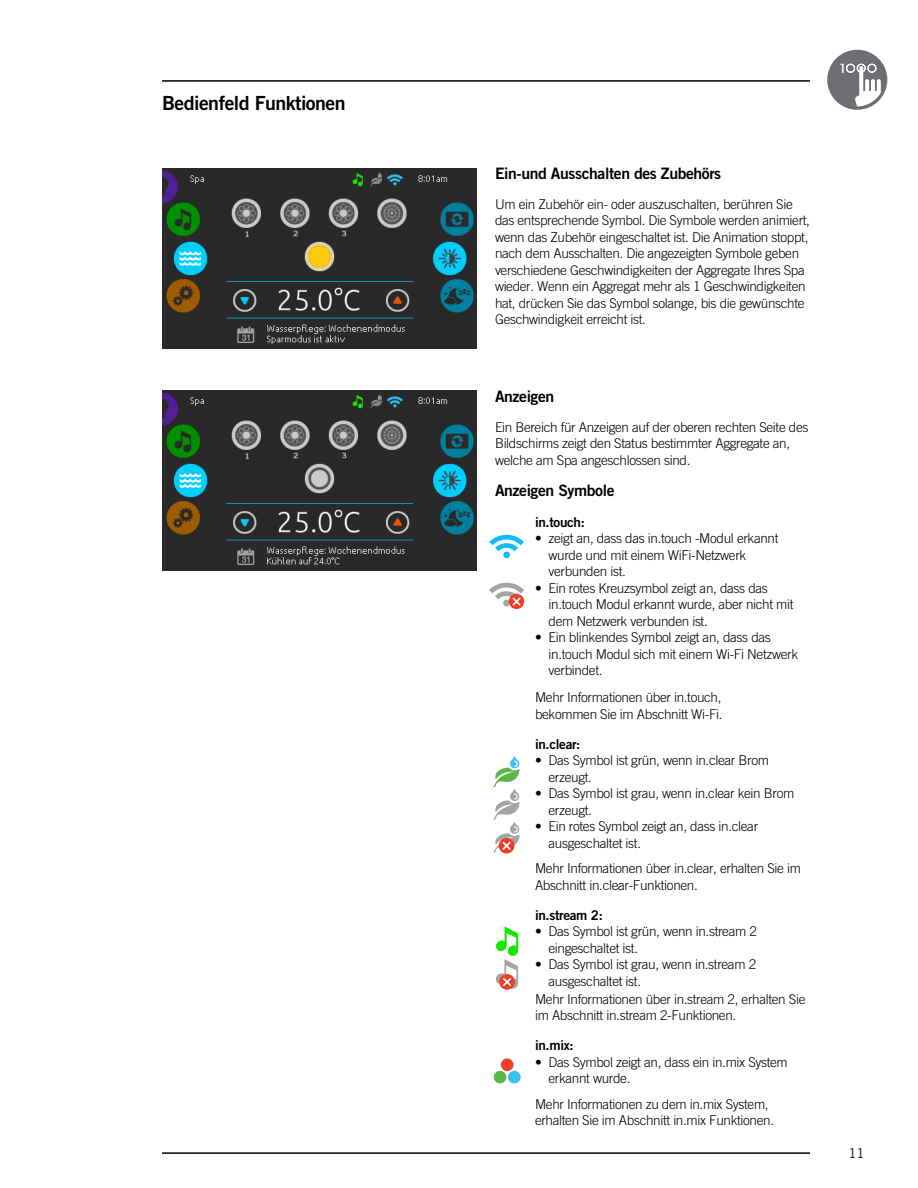
<style>
.page{position:relative;width:918px;height:1188px;background:#fff}
.page>*{position:absolute;margin:0;border:0;box-sizing:border-box;transform-origin:0 0}
.t1{font:19.5px "Trade Gothic LT Std Bd 2";letter-spacing:-.025em;color:#000}
.t2{font:15.75px "Trade Gothic LT Std Bd 2";letter-spacing:-.025em;color:#000}
.t3{font:300 13.5px/16.5px "Trade Gothic LT Std";letter-spacing:-.025em;color:#000}
.t4{font:13.5px "Trade Gothic LT Std Bd 2";letter-spacing:-.025em;color:#000}
.t5{font:13.5px "Trade Gothic LT Std";color:#000}
.t6{font:12.3px "Futura";color:#fff;scale:1.46 1}
</style>
<div class="page">
<hr style="left:162px;top:1152px;width:648px;height:2px;background:#000">
<hr style="left:162px;top:80px;width:648px;height:2px;background:#000">
<div style="left:827px;top:50px;width:60px;height:60px;background:#6d6e71;border-radius:50%"></div>
<svg style="left:846px;top:64px;width:35px;height:42px"></svg>
<svg style="left:489px;top:535px;width:35px;height:23px"></svg>
<img style="left:162px;top:169px;width:315px;height:180px">
<img style="left:162px;top:390px;width:315px;height:180px">
<svg style="left:495px;top:927px;width:23px;height:62px"></svg>
<svg style="left:509px;top:594px;width:15px;height:15px"></svg>
<svg style="left:489px;top:583px;width:35px;height:24px"></svg>
<svg style="left:493px;top:756px;width:27px;height:97px"></svg>
<div style="left:501px;top:1058px;width:13px;height:13px;background:#ef3e25;border-radius:50%"></div>
<svg style="left:493px;top:1070px;width:28px;height:14px"></svg>
<h1 class="t1" style="left:162px;top:91px;width:185px">Bedienfeld Funktionen</h1>
<p class="t6" style="left:837px;top:60px;width:9px">1</p>
<p class="t2" style="left:495px;top:163px;width:228px">Ein-und Ausschalten des Zubehörs</p>
<p class="t3" style="left:495px;top:196px;width:317px">Um ein Zubehör ein- oder auszuschalten, berühren Sie das entsprechende Symbol. Die Symbole werden animiert, wenn das Zubehör eingeschaltet ist. Die Animation stoppt, nach dem Ausschalten. Die angezeigten Symbole geben verschiedene Geschwindigkeiten der Aggregate Ihres Spa wieder. Wenn ein Aggregat mehr als 1 Geschwindigkeiten hat, drücken Sie das Symbol solange, bis die gewünschte Geschwindigkeit erreicht ist.</p>
<p class="t2" style="left:495px;top:386px;width:61px">Anzeigen</p>
<p class="t3" style="left:495px;top:418px;width:315px">Ein Bereich für Anzeigen auf der oberen rechten Seite des<br>Bildschirms zeigt den Status bestimmter Aggregate an, welche am Spa angeschlossen sind.</p>
<p class="t2" style="left:495px;top:481px;width:121px">Anzeigen Symbole</p>
<p class="t4" style="left:535px;top:514px;width:51px">in.touch:</p>
<p class="t3" style="left:549px;top:530px;width:231px;text-indent:-14px">• zeigt an, dass das in.touch -Modul erkannt wurde und mit einem WiFi-Netzwerk verbunden ist.</p>
<p class="t3" style="left:549px;top:580px;width:247px;text-indent:-14px">• Ein rotes Kreuzsymbol zeigt an, dass das in.touch Modul erkannt wurde, aber nicht mit dem Netzwerk verbunden ist.</p>
<p class="t3" style="left:549px;top:629px;width:251px;text-indent:-14px">• Ein blinkendes Symbol zeigt an, dass das in.touch Modul sich mit einem Wi-Fi Netzwerk verbindet.</p>
<p class="t3" style="left:535px;top:689px;width:188px">Mehr Informationen über in.touch, bekommen Sie im Abschnitt Wi-Fi.</p>
<p class="t4" style="left:535px;top:736px;width:47px">in.clear:</p>
<p class="t3" style="left:549px;top:752px;width:222px;text-indent:-14px">• Das Symbol ist grün, wenn in.clear Brom erzeugt.</p>
<p class="t3" style="left:549px;top:785px;width:247px;text-indent:-14px">• Das Symbol ist grau, wenn in.clear kein Brom erzeugt.</p>
<p class="t3" style="left:549px;top:818px;width:211px;text-indent:-14px">• Ein rotes Symbol zeigt an, dass in.clear ausgeschaltet ist.</p>
<p class="t3" style="left:535px;top:860px;width:267px">Mehr Informationen über in.clear, erhalten Sie im<br>Abschnitt in.clear-Funktionen.</p>
<p class="t4" style="left:535px;top:906px;width:69px">in.stream 2:</p>
<p class="t3" style="left:549px;top:923px;width:210px;text-indent:-14px">• Das Symbol ist grün, wenn in.stream 2 eingeschaltet ist.</p>
<p class="t3" style="left:549px;top:956px;width:209px;text-indent:-14px">• Das Symbol ist grau, wenn in.stream 2 ausgeschaltet ist.</p>
<p class="t3" style="left:535px;top:990px;width:272px">Mehr Informationen über in.stream 2, erhalten Sie im Abschnitt in.stream 2-Funktionen.</p>
<p class="t4" style="left:535px;top:1037px;width:40px">in.mix:</p>
<p class="t3" style="left:549px;top:1053px;width:241px;text-indent:-14px">• Das Symbol zeigt an, dass ein in. mix System erkannt wurde.</p>
<p class="t3" style="left:535px;top:1095px;width:238px">Mehr Informationen zu dem in. mix System, erhalten Sie im Abschnitt in. mix Funktionen.</p>
<p class="t5" style="left:849px;top:1145px;width:18px">11</p>
</div>
